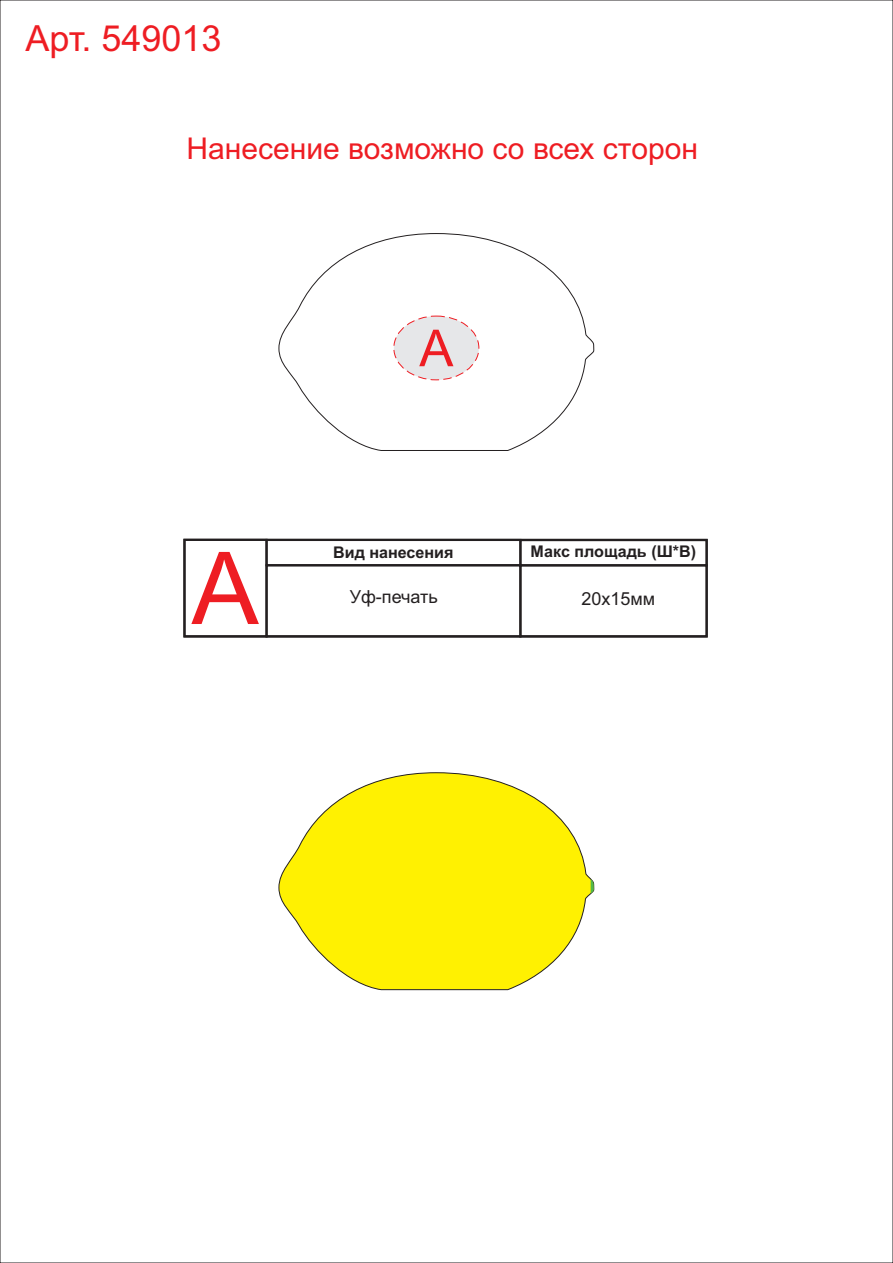
<style>
.page{position:relative;width:893px;height:1263px;background:#fff}
.page>*{position:absolute;margin:0;border:0;box-sizing:border-box;transform-origin:0 0}
.t1{font:100.65px "Arial";color:#ee1d23}
.t2{font:51px "Arial";color:#ee1d23}
.t3{font:36px "Arial";color:#ee1d23}
.t4{font:30px "Arial";color:#ee1d23}
.t5{font:18px "Arial";color:#231f20}
.t6{font:700 16.05px "Arial";color:#231f20}
</style>
<div class="page">
<div style="left:265px;top:539px;width:256px;height:27px;border:2px solid #231f20"></div>
<div style="left:265px;top:564px;width:256px;height:74px;border:2px solid #231f20"></div>
<div style="left:519px;top:539px;width:189px;height:27px;border:2px solid #231f20"></div>
<div style="left:519px;top:564px;width:189px;height:74px;border:2px solid #231f20"></div>
<div style="left:183px;top:539px;width:85px;height:99px;border:2px solid #231f20"></div>
<svg style="left:278px;top:233px;width:317px;height:218px"></svg>
<svg style="left:278px;top:772px;width:317px;height:218px;fill:#fff101"></svg>
<svg style="left:591px;top:879px;width:3px;height:15px"></svg>
<div style="left:393px;top:316px;width:86px;height:64px;background:#e6e7e9;border:1px dashed #ee1d23;border-radius:50%"></div>
<p class="t3" style="left:26px;top:25px;width:197px">Арт. 549013</p>
<p class="t4" style="left:187px;top:137px;width:513px">Нанесение возможно со всех сторон</p>
<h2 class="t2" style="left:419px;top:329px;width:36px">A</h2>
<h1 class="t1" style="left:192px;top:551px;width:69px">A</h1>
<p class="t6" style="left:333px;top:546px;width:122px">Вид нанесения</p>
<p class="t6" style="left:531px;top:545px;width:167px">Макс площадь (Ш*В)</p>
<p class="t5" style="left:350px;top:590px;width:90px">Уф-печать</p>
<p class="t5" style="left:581px;top:592px;width:75px">20х15мм</p>
</div>
